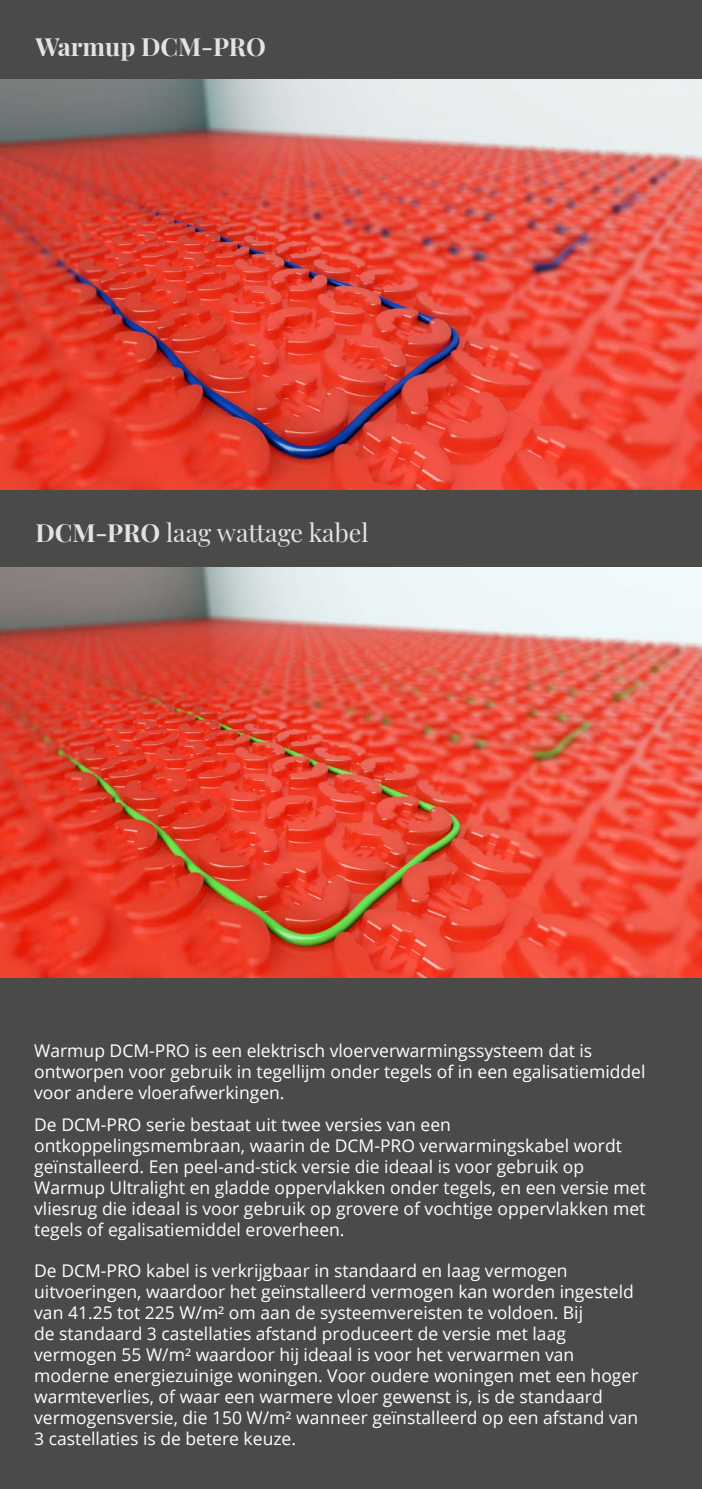
<style>
.page{position:relative;width:702px;height:1489px;background:#fff}
.page>*{position:absolute;margin:0;border:0;box-sizing:border-box;transform-origin:0 0}
.t1{font:25px "Playfair Display";color:#e3e3e3}
.t2{font:700 25px "Playfair Display";color:#e3e3e3}
.t3{font:17.5px/21px "Open Sans";color:#fff}
.s1{font-weight:700}
</style>
<div class="page">
<div style="left:0;top:0;width:702px;height:1488px;background:#4a4a49"></div>
<img style="left:0;top:568px;width:702px;height:409px">
<img style="left:0;top:80px;width:702px;height:409px">
<h1 class="t2" style="left:35px;top:27px;width:232px">Warmup DCM-PRO</h1>
<h1 class="t1" style="left:35px;top:513px;width:334px"><span class="s1">DCM-PRO</span> laag wattage kabel</h1>
<p class="t3" style="left:34px;top:1039px;width:612px">Warmup DCM-PRO is een elektrisch vloerverwarmingssysteem dat is ontworpen voor gebruik in tegellijm onder tegels of in een egalisatiemiddel voor andere vloerafwerkingen.</p>
<p class="t3" style="left:34px;top:1113px;width:613px">De DCM-PRO serie bestaat uit twee versies van een ontkoppelingsmembraan, waarin de DCM-PRO verwarmingskabel wordt geïnstalleerd. Een peel-and-stick versie die ideaal is voor gebruik op Warmup Ultralight en gladde oppervlakken onder tegels, en een versie met vliesrug die ideaal is voor gebruik op grovere of vochtige oppervlakken met tegels of egalisatiemiddel eroverheen.</p>
<p class="t3" style="left:34px;top:1259px;width:605px">De DCM-PRO kabel is verkrijgbaar in standaard en laag vermogen uitvoeringen, waardoor het geïnstalleerd vermogen kan worden ingesteld van 41.25 tot 225 W/m² om aan de systeemvereisten te voldoen. Bij<br>de standaard 3 castellaties afstand produceert de versie met laag vermogen 55 W/m² waardoor hij ideaal is voor het verwarmen van moderne energiezuinige woningen. Voor oudere woningen met een hoger warmteverlies, of waar een warmere vloer gewenst is, is de standaard vermogensversie, die 150 W/m² wanneer geïnstalleerd op een afstand van 3 castellaties is de betere keuze.</p>
</div>
